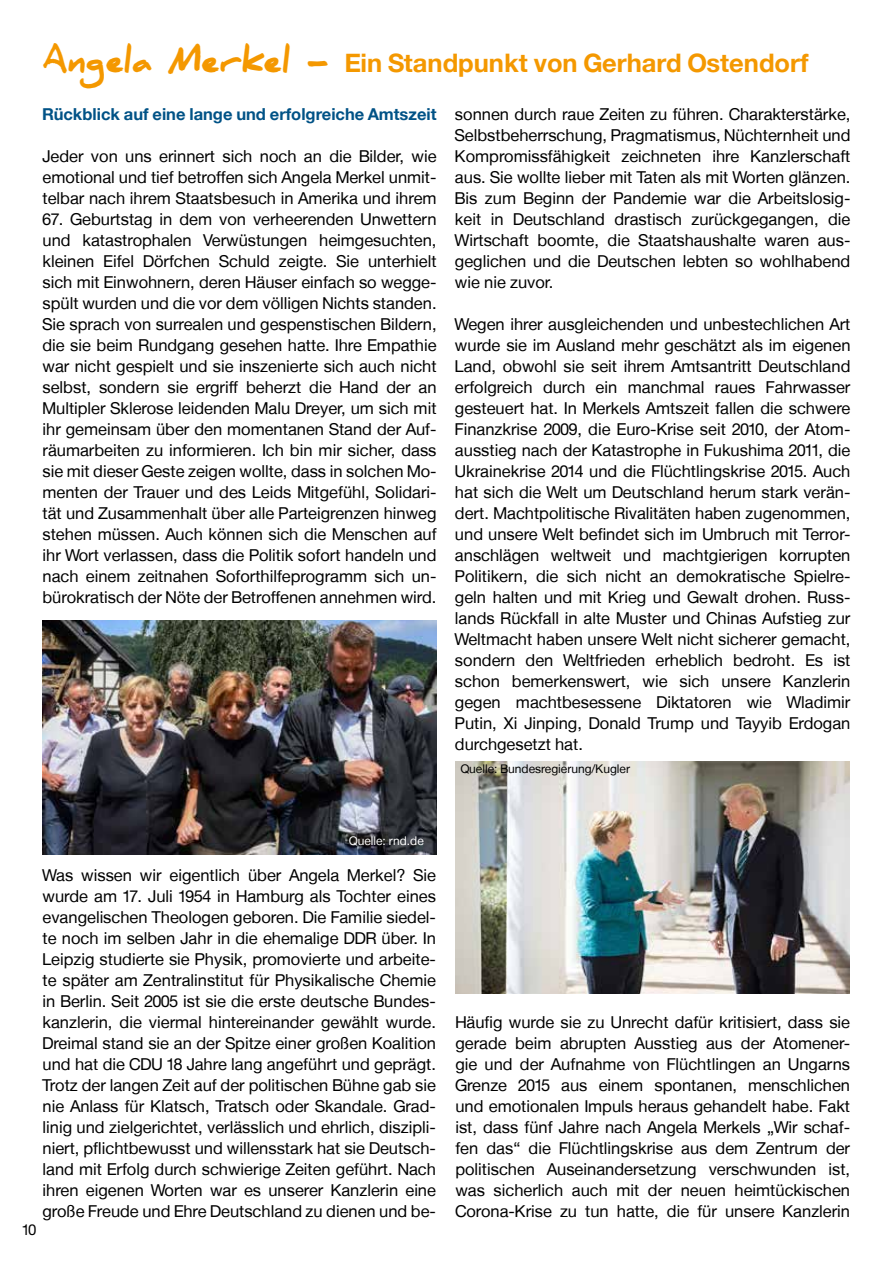
<style>
.page{position:relative;width:893px;height:1263px;background:#fff}
.page>*{position:absolute;margin:0;border:0;box-sizing:border-box;transform-origin:0 0}
.t1{font:700 25.5px "CDU Helvetica";color:#f49800}
.t2{font:16.5px/21px "CDU Helvetica";color:#000;text-align:justify}
.t3{font:700 16.5px "CDU Helvetica";color:#005286}
.t4{font:15px "CDU Helvetica";color:#000}
.t5{font:12px "CDU Helvetica";color:#000}
.t6{font:12px "CDU Helvetica";color:#fff}
.s1{font-family:"Daniel";font-weight:900;font-size:31.5px}
</style>
<div class="page">
<img style="left:43px;top:621px;width:394px;height:234px">
<img style="left:456px;top:761px;width:394px;height:232px">
<h1 class="t1" style="left:43px;top:47px;width:768px"><span class="s1">Angela Merkel -</span> Ein Standpunkt von Gerhard Ostendorf</h1>
<p class="t3" style="left:43px;top:104px;width:396px">Rückblick auf eine lange und erfolgreiche Amtszeit</p>
<p class="t2" style="left:43px;top:145px;width:396px">Jeder von uns erinnert sich noch an die Bilder, wie emotional und tief betroffen sich Angela Merkel unmit&shy;telbar nach ihrem Staatsbesuch in Amerika und ihrem</p>
<p class="t2" style="left:43px;top:208px;width:396px">67. Geburtstag in dem von verheerenden Unwettern und katastrophalen Verwüstungen heimgesuchten, kleinen Eifel Dörfchen Schuld zeigte. Sie unterhielt sich mit Einwohnern, deren Häuser einfach so wegge&shy;spült wurden und die vor dem völligen Nichts standen.<br>Sie sprach von surrealen und gespenstischen Bildern, die sie beim Rundgang gesehen hatte. Ihre Empathie war nicht gespielt und sie inszenierte sich auch nicht selbst, sondern sie ergriff beherzt die Hand der an Multipler Sklerose leidenden Malu Dreyer, um sich mit ihr gemeinsam über den momentanen Stand der Auf&shy;räumarbeiten zu informieren. Ich bin mir sicher, dass sie mit dieser Geste zeigen wollte, dass in solchen Mo&shy;menten der Trauer und des Leids Mitgefühl, Solidari&shy;tät und Zusammenhalt über alle Parteigrenzen hinweg stehen müssen. Auch können sich die Menschen auf ihr Wort verlassen, dass die Politik sofort handeln und nach einem zeitnahen Soforthilfeprogramm sich un&shy;bürokratisch der Nöte der Betroffenen annehmen wird.</p>
<p class="t2" style="left:455px;top:103px;width:397px">sonnen durch raue Zeiten zu führen. Charakterstärke, Selbstbeherrschung, Pragmatismus, Nüchternheit und Kompromissfähigkeit zeichneten ihre Kanzlerschaft aus. Sie wollte lieber mit Taten als mit Worten glänzen.<br>Bis zum Beginn der Pandemie war die Arbeitslosig&shy;keit in Deutschland drastisch zurückgegangen, die Wirtschaft boomte, die Staatshaushalte waren aus&shy;geglichen und die Deutschen lebten so wohlhabend wie nie zuvor.</p>
<p class="t2" style="left:455px;top:313px;width:397px">Wegen ihrer ausgleichenden und unbestechlichen Art wurde sie im Ausland mehr geschätzt als im eigenen Land, obwohl sie seit ihrem Amtsantritt Deutschland erfolgreich durch ein manchmal raues Fahrwasser gesteuert hat. In Merkels Amtszeit fallen die schwere Finanzkrise 2009, die Euro-Krise seit 2010, der Atom&shy;ausstieg nach der Katastrophe in Fukushima 2011, die Ukrainekrise 2014 und die Flüchtlingskrise 2015. Auch hat sich die Welt um Deutschland herum stark verän&shy;dert. Machtpolitische Rivalitäten haben zugenommen, und unsere Welt befindet sich im Umbruch mit Terror&shy;anschlägen weltweit und machtgierigen korrupten Politikern, die sich nicht an demokratische Spielre&shy;geln halten und mit Krieg und Gewalt drohen. Russ&shy;lands Rückfall in alte Muster und Chinas Aufstieg zur Weltmacht haben unsere Welt nicht sicherer gemacht, sondern den Weltfrieden erheblich bedroht. Es ist schon bemerkenswert, wie sich unsere Kanzlerin gegen machtbesessene Diktatoren wie Wladimir Putin, Xi Jinping, Donald Trump und Tayyib Erdogan durchgesetzt hat.</p>
<p class="t5" style="left:461px;top:762px;width:171px">Quelle: Bundesregierung/Kugler</p>
<p class="t6" style="left:349px;top:834px;width:76px">Quelle: rnd.de</p>
<p class="t2" style="left:43px;top:864px;width:395px">Was wissen wir eigentlich über Angela Merkel? Sie wurde am 17. Juli 1954 in Hamburg als Tochter eines evangelischen Theologen geboren. Die Familie siedel&shy;te noch im selben Jahr in die ehemalige DDR über. In Leipzig studierte sie Physik, promovierte und arbeite&shy;te später am Zentralinstitut für Physikalische Chemie in Berlin. Seit 2005 ist sie die erste deutsche Bundes&shy;kanzlerin, die viermal hintereinander gewählt wurde.<br>Dreimal stand sie an der Spitze einer großen Koalition und hat die CDU 18 Jahre lang angeführt und geprägt.<br>Trotz der langen Zeit auf der politischen Bühne gab sie nie Anlass für Klatsch, Tratsch oder Skandale. Grad&shy;linig und zielgerichtet, verlässlich und ehrlich, diszipli&shy;niert, pflichtbewusst und willensstark hat sie Deutsch&shy;land mit Erfolg durch schwierige Zeiten geführt. Nach ihren eigenen Worten war es unserer Kanzlerin eine große Freude und Ehre Deutschland zu dienen und be-</p>
<p class="t4" style="left:23px;top:1220px;width:15px">10</p>
<p class="t2" style="left:455px;top:1011px;width:396px">Häufig wurde sie zu Unrecht dafür kritisiert, dass sie gerade beim abrupten Ausstieg aus der Atomener&shy;gie und der Aufnahme von Flüchtlingen an Ungarns Grenze 2015 aus einem spontanen, menschlichen und emotionalen Impuls heraus gehandelt habe. Fakt ist, dass fünf Jahre nach Angela Merkels „Wir schaf&shy;fen das“ die Flüchtlingskrise aus dem Zentrum der politischen Auseinandersetzung verschwunden ist, was sicherlich auch mit der neuen heimtückischen Corona-Krise zu tun hatte, die für unsere Kanzlerin</p>
</div>
